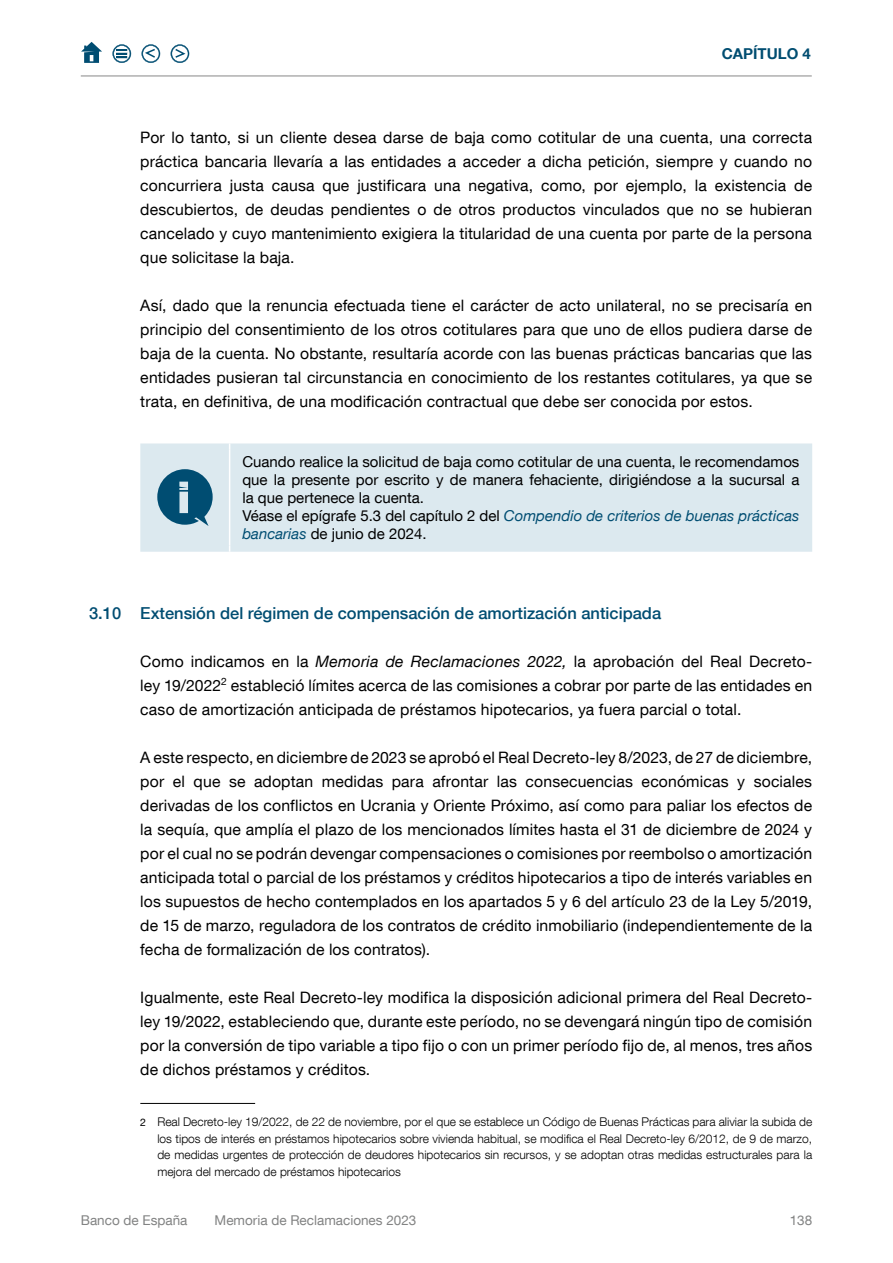
<style>
.page{position:relative;width:893px;height:1263px;background:#fff}
.page>*{position:absolute;margin:0;border:0;box-sizing:border-box;transform-origin:0 0}
.Ladillo_2{font:500 16.5px "Bd E Neue Helvetica";color:#004d72}
.Texto_capítulo{font:15.75px/24px "Bd E Neue Helvetica";letter-spacing:.01em;color:#000;text-align:justify}
.Texto_información{font:15px/18px "Bd E Neue Helvetica";color:#000;text-align:justify}
.t1{font:700 15px "Bd E Neue Helvetica";color:#004d71}
.t2{font:13.5px "Bd E Neue Helvetica";color:#828383}
.Citas_1_texto{font:300 12px/16.5px "Bd E Neue Helvetica";color:#000;text-align:justify}
.s1{font-style:italic;color:#004d72}
.s2{font-style:italic}
.s3{font-weight:400;font-size:10.5px}
</style>
<div class="page">
<div style="left:140px;top:443px;width:672px;height:109px;background:#dce9ef"></div>
<hr style="left:229px;top:450px;width:1px;height:95px;background:#fff">
<svg style="left:157px;top:469px;width:56px;height:57px;background:#457e99"></svg>
<hr style="left:140px;top:1103px;width:115px;height:1px;background:#000">
<svg style="left:81px;top:42px;width:21px;height:21px"></svg>
<svg style="left:171px;top:44px;width:18px;height:19px"></svg>
<svg style="left:142px;top:44px;width:18px;height:19px"></svg>
<hr style="left:81px;top:76px;width:731px;height:1px;background:#878787">
<svg style="left:113px;top:44px;width:18px;height:19px"></svg>
<p class="t1" style="left:722px;top:44px;width:91px">CAPÍTULO 4</p>
<p class="Texto_capítulo" style="left:140px;top:125px;width:673px">Por lo tanto, si un cliente desea darse de baja como cotitular de una cuenta, una correcta práctica bancaria llevaría a las entidades a acceder a dicha petición, siempre y cuando no concurriera justa causa que justificara una negativa, como, por ejemplo, la existencia de descubiertos, de deudas pendientes o de otros productos vinculados que no se hubieran cancelado y cuyo mantenimiento exigiera la titularidad de una cuenta por parte de la persona que solicitase la baja.</p>
<p class="Texto_capítulo" style="left:140px;top:293px;width:673px">Así, dado que la renuncia efectuada tiene el carácter de acto unilateral, no se precisaría en principio del consentimiento de los otros cotitulares para que uno de ellos pudiera darse de baja de la cuenta. No obstante, resultaría acorde con las buenas prácticas bancarias que las entidades pusieran tal circunstancia en conocimiento de los restantes cotitulares, ya que se trata, en definitiva, de una modificación contractual que debe ser conocida por estos.</p>
<p class="Texto_información" style="left:242px;top:452px;width:559px">Cuando realice la solicitud de baja como cotitular de una cuenta, le recomendamos que la presente por escrito y de manera fehaciente, dirigiéndose a la sucursal a la que pertenece la cuenta.</p>
<p class="Texto_información" style="left:242px;top:506px;width:558px">Véase el epígrafe 5.3 del capítulo 2 del <span class="s1">Compendio de criterios de buenas prácticas bancarias</span> de junio de 2024.</p>
<h4 class="Ladillo_2" style="left:89px;top:603px;width:574px">3.10 Extensión del régimen de compensación de amortización anticipada</h4>
<p class="Texto_capítulo" style="left:140px;top:649px;width:673px">Como indicamos en la <span class="s2">Memoria de Reclamaciones 2022,</span> la aprobación del Real Decreto&shy;ley 19/2022<sup>2</sup> estableció límites acerca de las comisiones a cobrar por parte de las entidades en caso de amortización anticipada de préstamos hipotecarios, ya fuera parcial o total.</p>
<p class="Texto_capítulo" style="left:140px;top:745px;width:673px">A este respecto, en diciembre de 2023 se aprobó el Real Decreto-ley 8/2023, de 27 de diciembre, por el que se adoptan medidas para afrontar las consecuencias económicas y sociales derivadas de los conflictos en Ucrania y Oriente Próximo, así como para paliar los efectos de la sequía, que amplía el plazo de los mencionados límites hasta el 31 de diciembre de 2024 y por el cual no se podrán devengar compensaciones o comisiones por reembolso o amortización anticipada total o parcial de los préstamos y créditos hipotecarios a tipo de interés variables en los supuestos de hecho contemplados en los apartados 5 y 6 del artículo 23 de la Ley 5/2019, de 15 de marzo, reguladora de los contratos de crédito inmobiliario (independientemente de la fecha de formalización de los contratos).</p>
<p class="Texto_capítulo" style="left:140px;top:985px;width:673px">Igualmente, este Real Decreto-ley modifica la disposición adicional primera del Real Decreto&shy;ley 19/2022, estableciendo que, durante este período, no se devengará ningún tipo de comisión por la conversión de tipo variable a tipo fijo o con un primer período fijo de, al menos, tres años de dichos préstamos y créditos.</p>
<p class="Citas_1_texto" style="left:157px;top:1113px;width:656px;text-indent:-17px"><span class="s3">2</span> Real Decreto-ley 19/2022, de 22 de noviembre, por el que se establece un Código de Buenas Prácticas para aliviar la subida de los tipos de interés en préstamos hipotecarios sobre vivienda habitual, se modifica el Real Decreto-ley 6/2012, de 9 de marzo, de medidas urgentes de protección de deudores hipotecarios sin recursos, y se adoptan otras medidas estructurales para la mejora del mercado de préstamos hipotecarios</p>
<p class="t2" style="left:81px;top:1212px;width:108px">Banco de España</p>
<p class="t2" style="left:215px;top:1212px;width:203px">Memoria de Reclamaciones 2023</p>
<p class="t2" style="left:790px;top:1212px;width:24px">138</p>
</div>
